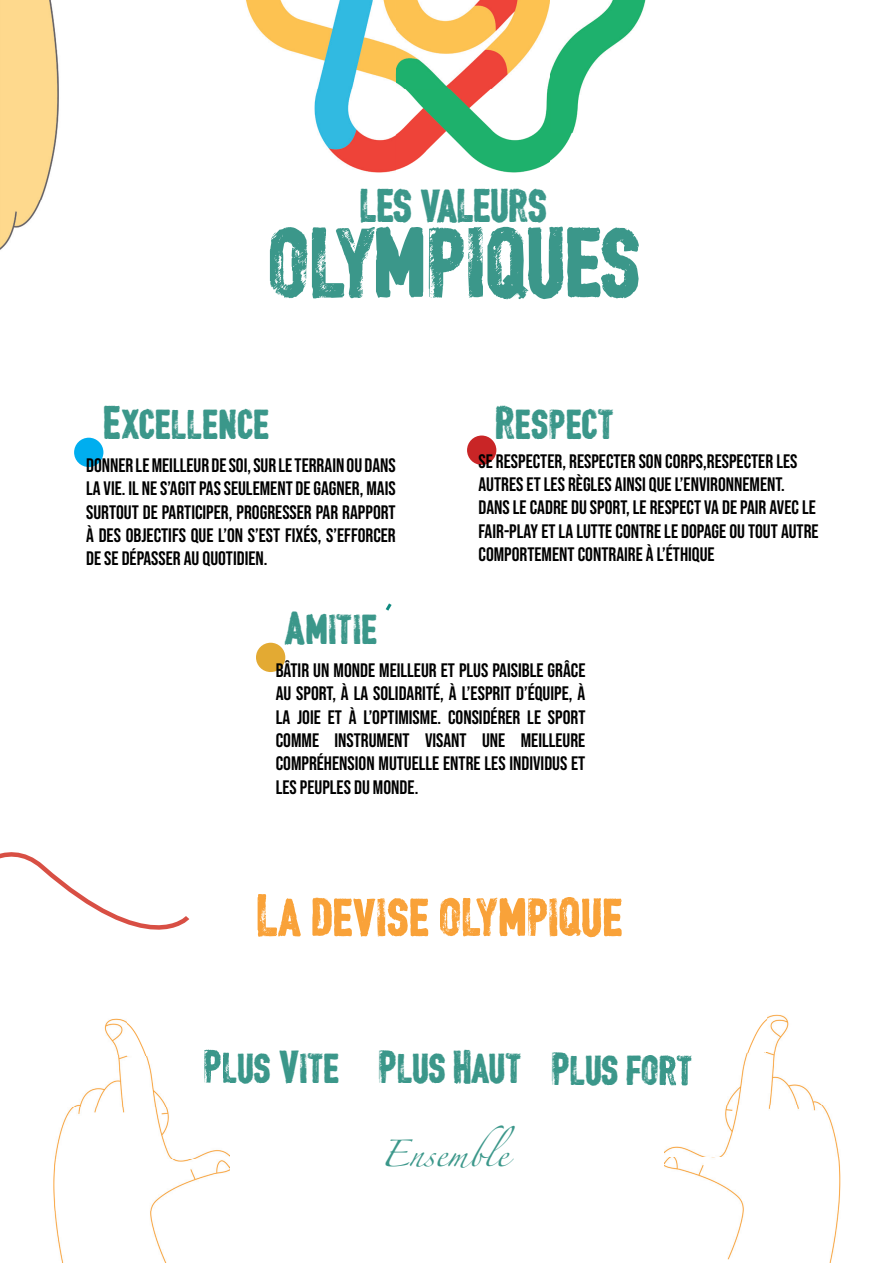
<style>
.page{position:relative;width:893px;height:1263px;background:#fff}
.page>*{position:absolute;margin:0;border:0;box-sizing:border-box;transform-origin:0 0}
.t1{font:105px "CF Jacques Parizeau";letter-spacing:.015em;color:#3b978a}
.t2{font:63px "CF Jacques Parizeau";letter-spacing:.02em;color:#f9a239}
.t3{font:49.5px "CF Jacques Parizeau";letter-spacing:.015em;color:#3b978a}
.t4{font:24px "Zapfino";color:#3b978a}
.t5{font:19.5px/23.4px "Bebas Neue";color:#000;text-align:justify}
</style>
<div class="page">
<img style="left:0;top:0;width:103px;height:467px">
<div style="left:74px;top:438px;width:29px;height:29px;background:#00aeef;border-radius:50%"></div>
<div style="left:256px;top:643px;width:29px;height:29px;background:#e3aa33;border-radius:50%"></div>
<div style="left:467px;top:435px;width:29px;height:30px;background:#c92526;border-radius:50%"></div>
<img style="left:246px;top:0;width:400px;height:173px">
<svg style="left:385px;top:603px;width:7px;height:8px"></svg>
<img style="left:53px;top:1018px;width:176px;height:245px">
<img style="left:204px;top:1049px;width:25px;height:34px">
<img style="left:665px;top:1014px;width:176px;height:249px">
<img style="left:665px;top:1052px;width:27px;height:34px">
<svg style="left:0;top:852px;width:190px;height:78px"></svg>
<h3 class="t3" style="left:360px;top:174px;width:188px">LES VALEURS</h3>
<h1 class="t1" style="left:268px;top:196px;width:373px">OLYMPIQUES</h1>
<h3 class="t3" style="left:103px;top:391px;width:166px">Excellence</h3>
<p class="t5" style="left:86px;top:453px;width:311px">DONNER LE MEILLEUR DE SOI, SUR LE TERRAIN OU DANS LA VIE. IL NE S’AGIT PAS SEULEMENT DE GAGNER, MAIS SURTOUT DE PARTICIPER, PROGRESSER PAR RAPPORT À DES OBJECTIFS QUE L’ON S’EST FIXÉS, S’EFFORCER DE SE DÉPASSER AU QUOTIDIEN.</p>
<h3 class="t3" style="left:285px;top:596px;width:93px">Amitie</h3>
<h3 class="t3" style="left:496px;top:391px;width:119px">Respect</h3>
<p class="t5" style="left:478px;top:449px;width:342px;text-align:left">SE RESPECTER, RESPECTER SON CORPS,RESPECTER LES AUTRES ET LES RÈGLES AINSI QUE L’ENVIRONNEMENT.<br>DANS LE CADRE DU SPORT, LE RESPECT VA DE PAIR AVEC LE FAIR-PLAY ET LA LUTTE CONTRE LE DOPAGE OU TOUT AUTRE COMPORTEMENT CONTRAIRE À L’ÉTHIQUE</p>
<p class="t5" style="left:276px;top:658px;width:311px">BÂTIR UN MONDE MEILLEUR ET PLUS PAISIBLE GRÂCE AU SPORT, À LA SOLIDARITÉ, À L’ESPRIT D’ÉQUIPE, À LA JOIE ET À L’OPTIMISME. CONSIDÉRER LE SPORT COMME INSTRUMENT VISANT UNE MEILLEURE COMPRÉHENSION MUTUELLE ENTRE LES INDIVIDUS ET LES PEUPLES DU MONDE.</p>
<h2 class="t2" style="left:257px;top:875px;width:366px">La devise olympique</h2>
<h3 class="t3" style="left:203px;top:1034px;width:319px">Plus Vite Plus Haut</h3>
<p class="t4" style="left:380px;top:1144px;width:136px">Ensemble</p>
<h3 class="t3" style="left:551px;top:1037px;width:142px">Plus fort</h3>
</div>
